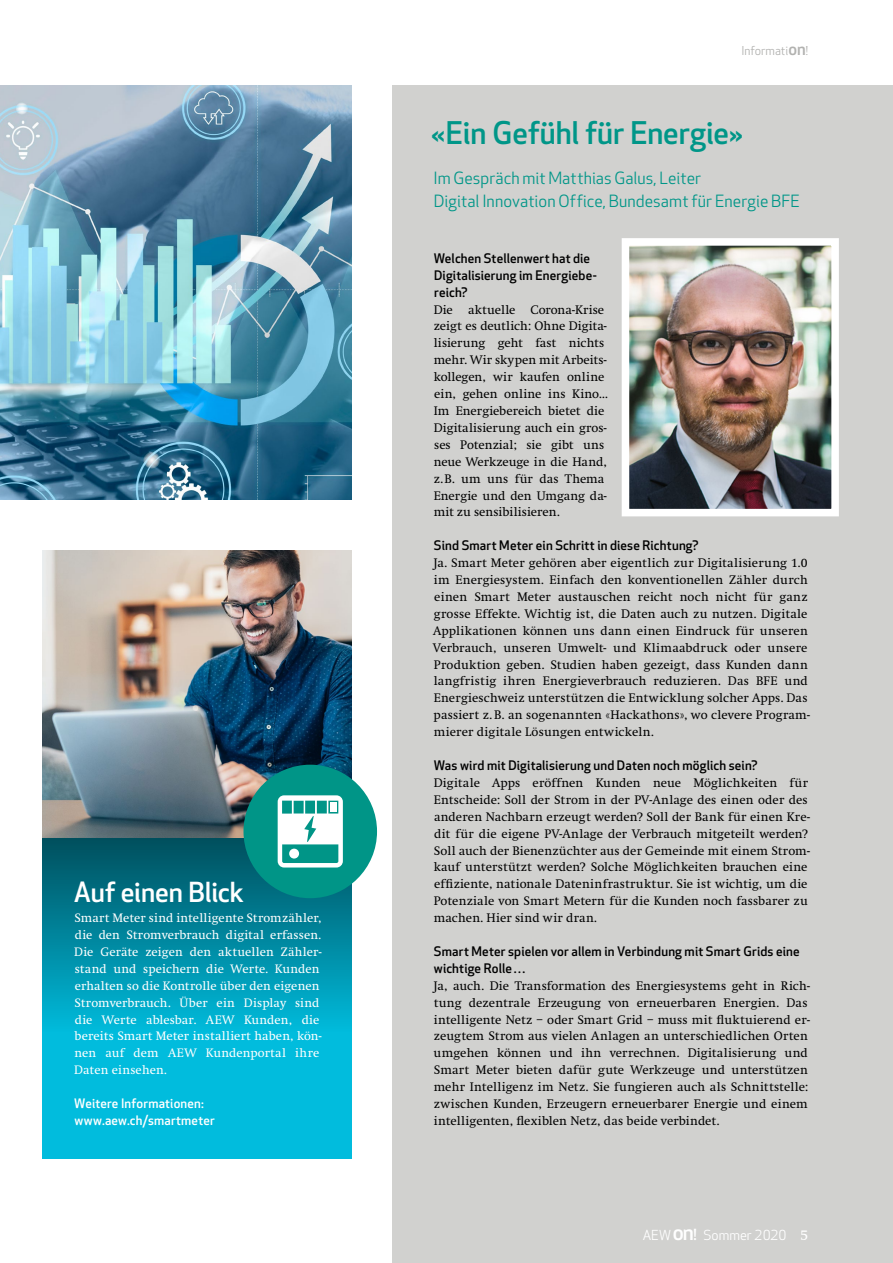
<style>
.page{position:relative;width:893px;height:1263px;background:#fff}
.page>*{position:absolute;margin:0;border:0;box-sizing:border-box;transform-origin:0 0}
.Titel_18{font:500 30.45px "Apex New";color:#009688}
.Titel_18-2{font:500 27px "Apex New";letter-spacing:-.005em;color:#fff}
.Lead{font:16.5px/22.5px "Apex New";letter-spacing:.005em;color:#009688}
.AEW_Pagina_rechts{font:13.5px "Apex New";color:#fff}
.Lauftext{font:12.9px/17px "Swift EF";letter-spacing:.01em;color:#000}
.Frage{font:500 12.9px/17px "Apex New";letter-spacing:.01em;color:#000}
.Lauftext-2{font:12.75px/17px "Swift EF";letter-spacing:.015em;color:#fff}
.Lauftext-3{font:500 12.75px "Apex New";letter-spacing:.015em;color:#fff}
.t1{font:12px "Apex New";color:#b2b2b0}
.s1{font-weight:500;font-size:16.5px}
.s2{font-weight:500;font-size:21px}
.s3{font-weight:500;font-size:15px}
.s4{font-family:"Swift EF";font-size:15px}
</style>
<div class="page">
<div style="left:393px;top:85px;width:500px;height:1178px;background:#d1d1cf"></div>
<svg style="left:43px;top:838px;width:308px;height:321px;background:#009eb9"></svg>
<svg style="left:0;top:85px;width:351px;height:414px;background:#699db5"></svg>
<img style="left:43px;top:550px;width:308px;height:288px">
<img style="left:621px;top:238px;width:218px;height:279px">
<div style="left:243px;top:765px;width:134px;height:133px;background:#009587;border-radius:50%"></div>
<svg style="left:278px;top:795px;width:65px;height:72px"></svg>
<p class="Titel_18-2" style="left:74px;top:876px;width:172px">Auf einen Blick</p>
<p class="Lauftext-2" style="left:74px;top:910px;width:249px">Smart Meter sind intelligente Stromzähler, die den Stromverbrauch digital erfassen.<br>Die Geräte zeigen den aktuellen Zähler&shy;stand und speichern die Werte. Kunden erhalten so die Kontrolle über den eigenen Stromverbrauch. Über ein Display sind die Werte ablesbar. AEW Kunden, die bereits Smart Meter installiert haben, kön&shy;nen auf dem AEW Kundenportal ihre Daten einsehen.</p>
<p class="Lauftext-3" style="left:74px;top:1096px;width:131px">Weitere Informationen:</p>
<p class="Lauftext-3" style="left:75px;top:1113px;width:142px">www.aew.ch/smartmeter</p>
<p class="t1" style="left:741px;top:44px;width:68px">Informati<span class="s1">on</span>!</p>
<p class="Titel_18" style="left:431px;top:116px;width:314px">«Ein Gefühl für Energie»</p>
<p class="Lead" style="left:433px;top:167px;width:368px">Im Gespräch mit Matthias Galus, Leiter<br>Digital Innovation Office, Bundesamt für Energie BFE</p>
<p class="Frage" style="left:434px;top:250px;width:165px">Welchen Stellenwert hat die<br>Digitalisierung im Energiebe&shy;reich?</p>
<p class="Lauftext" style="left:434px;top:301px;width:176px">Die aktuelle Corona-Krise zeigt es deutlich: Ohne Digita&shy;lisierung geht fast nichts mehr. Wir skypen mit Arbeits&shy;kollegen, wir kaufen online ein, gehen online ins Kino…<br>Im Energiebereich bietet die<br>Digitalisierung auch ein gros&shy;ses Potenzial; sie gibt uns neue Werkzeuge in die Hand, z.B. um uns für das Thema<br>Energie und den Umgang da&shy;mit zu sensibilisieren.</p>
<p class="Frage" style="left:434px;top:537px;width:266px">Sind Smart Meter ein Schritt in diese Richtung?</p>
<p class="Lauftext" style="left:433px;top:555px;width:378px">Ja. Smart Meter gehören aber eigentlich zur Digitalisierung 1.0 im Energiesystem. Einfach den konventionellen Zähler durch einen Smart Meter austauschen reicht noch nicht für ganz grosse Effekte. Wichtig ist, die Daten auch zu nutzen. Digitale Applikationen können uns dann einen Eindruck für unseren Verbrauch, unseren Umwelt- und Klimaabdruck oder unsere Produktion geben. Studien haben gezeigt, dass Kunden dann langfristig ihren Energieverbrauch reduzieren. Das BFE und Energieschweiz unterstützen die Entwicklung solcher Apps. Das passiert z.B. an sogenannten «Hackathons», wo clevere Program&shy;mierer digitale Lösungen entwickeln.</p>
<p class="Frage" style="left:434px;top:757px;width:325px">Was wird mit Digitalisierung und Daten noch möglich sein?</p>
<p class="Lauftext" style="left:434px;top:774px;width:378px">Digitale Apps eröffnen Kunden neue Möglichkeiten für Entscheide: Soll der Strom in der PV-Anlage des einen oder des anderen Nachbarn erzeugt werden? Soll der Bank für einen Kre&shy;dit für die eigene PV-Anlage der Verbrauch mitgeteilt werden?<br>Soll auch der Bienenzüchter aus der Gemeinde mit einem Strom&shy;kauf unterstützt werden? Solche Möglichkeiten brauchen eine effiziente, nationale Dateninfrastruktur. Sie ist wichtig, um die Potenziale von Smart Metern für die Kunden noch fassbarer zu machen. Hier sind wir dran.</p>
<p class="Frage" style="left:434px;top:943px;width:367px">Smart Meter spielen vor allem in Verbindung mit Smart Grids eine wichtige Rolle …</p>
<p class="Lauftext" style="left:433px;top:977px;width:378px">Ja, auch. Die Transformation des Energiesystems geht in Rich&shy;tung dezentrale Erzeugung von erneuerbaren Energien. Das intelligente Netz – oder Smart Grid – muss mit fluktuierend er&shy;zeugtem Strom aus vielen Anlagen an unterschiedlichen Orten umgehen können und ihn verrechnen. Digitalisierung und Smart Meter bieten dafür gute Werkzeuge und unterstützen mehr Intelligenz im Netz. Sie fungieren auch als Schnittstelle: zwischen Kunden, Erzeugern erneuerbarer Energie und einem intelligenten, flexiblen Netz, das beide verbindet.</p>
<p class="AEW_Pagina_rechts" style="left:643px;top:1227px;width:167px">AEW <span class="s2">on</span><span class="s3">!</span> Sommer 2020 <span class="s4">5</span></p>
</div>
